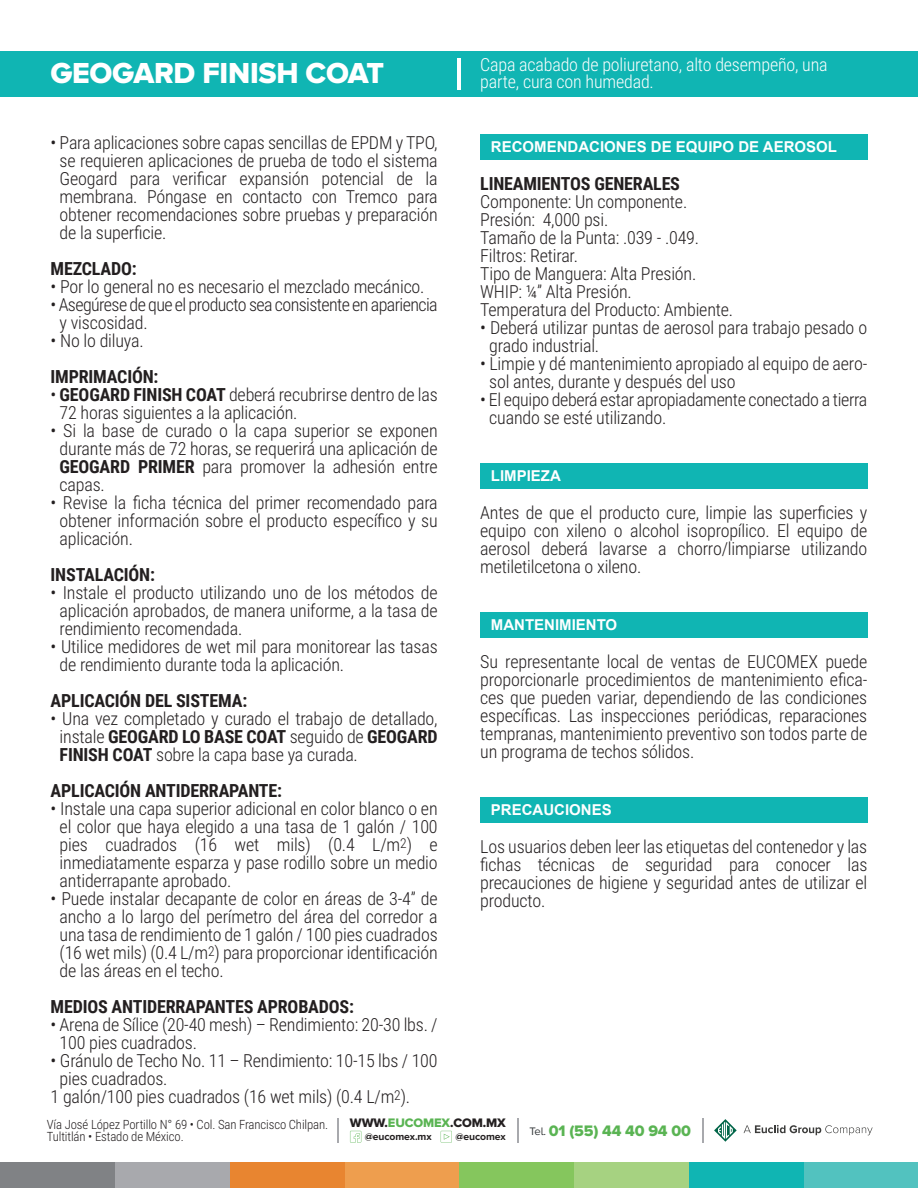
<style>
.page{position:relative;width:918px;height:1188px;background:#fff}
.page>*{position:absolute;margin:0;border:0;box-sizing:border-box;transform-origin:0 0}
.t1{font:30px "Proxima Nova A Extrabld";letter-spacing:-.01em;color:#fff}
.t2{font:300 18px/18px "Roboto Condensed";letter-spacing:-.01em;color:#231f20;text-align:justify}
.t3{font:700 18px "Roboto Condensed";letter-spacing:-.01em;color:#231f20}
.t4{font:300 18px/18px "Roboto Condensed";letter-spacing:-.035em;color:#231f20}
.t5{font:300 18px/16.5px "Roboto Condensed";letter-spacing:-.01em;color:#fff}
.t6{font:15.75px "Proxima Nova A Extrabld";letter-spacing:-.01em;color:#5ab453}
.t7{font:700 15px "Arial";color:#fff}
.t8{font:300 12.75px/12.8px "Roboto Condensed";letter-spacing:-.01em;color:#231f20}
.t9{font:12.75px "Proxima Nova A Extrabld";letter-spacing:-.01em;color:#231f20}
.t10{font:700 10.35px "Proxima Nova A";letter-spacing:-.01em;color:#231f20}
.s1{font-weight:700}
.s2{font-family:"Proxima Nova A";font-size:11.25px;color:#333739}
.s3{color:#5ab453}
</style>
<div class="page">
<div style="left:804px;top:1162px;width:114px;height:26px;background:#52c2bf"></div>
<div style="left:689px;top:1162px;width:115px;height:26px;background:#10b5b3"></div>
<div style="left:574px;top:1162px;width:115px;height:26px;background:#a6d281"></div>
<div style="left:459px;top:1162px;width:115px;height:26px;background:#85c65d"></div>
<div style="left:345px;top:1162px;width:114px;height:26px;background:#ee9e4e"></div>
<div style="left:230px;top:1162px;width:115px;height:26px;background:#e88530"></div>
<div style="left:115px;top:1162px;width:115px;height:26px;background:#a8a9ad"></div>
<div style="left:0;top:1162px;width:115px;height:26px;background:#808285"></div>
<svg style="left:714px;top:1119px;width:23px;height:23px"></svg>
<svg style="left:744px;top:1125px;width:129px;height:10px"></svg>
<svg style="left:441px;top:1131px;width:11px;height:12px"></svg>
<svg style="left:350px;top:1131px;width:11px;height:12px"></svg>
<svg style="left:702px;top:1118px;width:1px;height:25px"></svg>
<svg style="left:517px;top:1118px;width:1px;height:25px"></svg>
<hr style="left:337px;top:1118px;width:2px;height:25px;background:#a8a9ad">
<div style="left:0;top:51px;width:918px;height:45px;background:#10b5b3"></div>
<hr style="left:457px;top:58px;width:4px;height:31px;background:#fff">
<div style="left:480px;top:134px;width:387px;height:26px;background:#10b5b3"></div>
<div style="left:480px;top:463px;width:387px;height:25px;background:#10b5b3"></div>
<div style="left:480px;top:612px;width:387px;height:26px;background:#10b5b3"></div>
<div style="left:480px;top:797px;width:387px;height:26px;background:#10b5b3"></div>
<h1 class="t1" style="left:51px;top:56px;width:335px">GEOGARD FINISH COAT</h1>
<p class="t5" style="left:480px;top:56px;width:349px">Capa acabado de poliuretano, alto desempeño, una parte, cura con humedad.</p>
<p class="t2" style="left:60px;top:132px;width:380px;text-indent:-9px">• Para aplicaciones sobre capas sencillas de EPDM y TPO, se requieren aplicaciones de prueba de todo el sistema Geogard para verificar expansión potencial de la membrana. Póngase en contacto con Tremco para obtener recomendaciones sobre pruebas y preparación de la superficie.</p>
<p class="t3" style="left:51px;top:256px;width:88px">MEZCLADO:</p>
<p class="t2" style="left:51px;top:276px;width:376px">• Por lo general no es necesario el mezclado mecánico.</p>
<p class="t4" style="left:60px;top:294px;width:380px;text-indent:-9px">• Asegúrese de que el producto sea consistente en apariencia y viscosidad.</p>
<p class="t2" style="left:51px;top:330px;width:95px">• No lo diluya.</p>
<p class="t3" style="left:51px;top:364px;width:109px">IMPRIMACIÓN:</p>
<p class="t2" style="left:60px;top:384px;width:380px;text-indent:-9px">• <span class="s1">GEOGARD FINISH COAT</span> deberá recubrirse dentro de las<br>72 horas siguientes a la aplicación.</p>
<p class="t2" style="left:60px;top:420px;width:380px;text-indent:-9px">• Si la base de curado o la capa superior se exponen durante más de 72 horas, se requerirá una aplicación de <span class="s1">GEOGARD PRIMER</span> para promover la adhesión entre capas.</p>
<p class="t2" style="left:60px;top:492px;width:380px;text-indent:-9px">• Revise la ficha técnica del primer recomendado para obtener información sobre el producto específico y su aplicación.</p>
<p class="t3" style="left:51px;top:562px;width:106px">INSTALACIÓN:</p>
<p class="t2" style="left:60px;top:582px;width:380px;text-indent:-9px">• Instale el producto utilizando uno de los métodos de aplicación aprobados, de manera uniforme, a la tasa de rendimiento recomendada.</p>
<p class="t2" style="left:60px;top:636px;width:380px;text-indent:-9px">• Utilice medidores de wet mil para monitorear las tasas de rendimiento durante toda la aplicación.</p>
<p class="t3" style="left:51px;top:688px;width:198px">APLICACIÓN DEL SISTEMA:</p>
<p class="t2" style="left:60px;top:708px;width:380px;text-indent:-9px">• Una vez completado y curado el trabajo de detallado, instale <span class="s1">GEOGARD LO BASE COAT</span> seguido de <span class="s1">GEOGARD FINISH COAT</span> sobre la capa base ya curada.</p>
<p class="t3" style="left:51px;top:778px;width:233px">APLICACIÓN ANTIDERRAPANTE:</p>
<p class="t2" style="left:60px;top:798px;width:380px;text-indent:-9px">• Instale una capa superior adicional en color blanco o en el color que haya elegido a una tasa de 1 galón / 100 pies cuadrados (16 wet mils) (0.4 L/m<sup>2</sup>) e inmediatamente esparza y pase rodillo sobre un medio antiderrapante aprobado.</p>
<p class="t2" style="left:60px;top:888px;width:380px;text-indent:-9px">• Puede instalar decapante de color en áreas de 3-4” de ancho a lo largo del perímetro del área del corredor a una tasa de rendimiento de 1 galón / 100 pies cuadrados (16 wet mils) (0.4 L/m<sup>2</sup>) para proporcionar identificación de las áreas en el techo.</p>
<p class="t3" style="left:51px;top:994px;width:305px">MEDIOS ANTIDERRAPANTES APROBADOS:</p>
<p class="t2" style="left:60px;top:1014px;width:379px;text-indent:-9px">• Arena de Sílice (20-40 mesh) – Rendimiento: 20-30 lbs. /<br>100 pies cuadrados.</p>
<p class="t2" style="left:51px;top:1050px;width:389px">• Gránulo de Techo No. 11 – Rendimiento: 10-15 lbs / 100</p>
<p class="t2" style="left:60px;top:1068px;width:109px">pies cuadrados.</p>
<p class="t2" style="left:51px;top:1086px;width:361px">1 galón/100 pies cuadrados (16 wet mils) (0.4 L/m<sup>2</sup>).</p>
<p class="t8" style="left:47px;top:1117px;width:283px">Vía José López Portillo N° 69 • Col. San Francisco Chilpan.<br>Tultitlán • Estado de México.</p>
<p class="t6" style="left:529px;top:1121px;width:163px"><span class="s2">Tel.</span> 01 (55) 44 40 94 00</p>
<p class="t7" style="left:491px;top:137px;width:348px">RECOMENDACIONES DE EQUIPO DE AEROSOL</p>
<p class="t3" style="left:480px;top:171px;width:201px">LINEAMIENTOS GENERALES</p>
<p class="t2" style="left:480px;top:192px;width:254px;text-align:left">Componente: Un componente.<br>Presión: 4,000 psi.<br>Tamaño de la Punta: .039 - .049.<br>Filtros: Retirar.<br>Tipo de Manguera: Alta Presión.<br>WHIP: ¼” Alta Presión.<br>Temperatura del Producto: Ambiente.</p>
<p class="t2" style="left:489px;top:318px;width:380px;text-indent:-9px">• Deberá utilizar puntas de aerosol para trabajo pesado o grado industrial.</p>
<p class="t2" style="left:489px;top:354px;width:380px;text-indent:-9px">• Limpie y dé mantenimiento apropiado al equipo de aero&shy;sol antes, durante y después del uso</p>
<p class="t2" style="left:489px;top:390px;width:380px;text-indent:-9px">• El equipo deberá estar apropiadamente conectado a tierra cuando se esté utilizando.</p>
<p class="t7" style="left:491px;top:466px;width:72px">LIMPIEZA</p>
<p class="t2" style="left:480px;top:503px;width:389px">Antes de que el producto cure, limpie las superficies y equipo con xileno o alcohol isopropílico. El equipo de aerosol deberá lavarse a chorro/limpiarse utilizando metiletilcetona o xileno.</p>
<p class="t7" style="left:491px;top:615px;width:128px">MANTENIMIENTO</p>
<p class="t2" style="left:480px;top:652px;width:389px">Su representante local de ventas de EUCOMEX puede proporcionarle procedimientos de mantenimiento efica&shy;ces que pueden variar, dependiendo de las condiciones específicas. Las inspecciones periódicas, reparaciones tempranas, mantenimiento preventivo son todos parte de un programa de techos sólidos.</p>
<p class="t7" style="left:491px;top:800px;width:122px">PRECAUCIONES</p>
<p class="t2" style="left:480px;top:837px;width:389px">Los usuarios deben leer las etiquetas del contenedor y las fichas técnicas de seguridad para conocer las precauciones de higiene y seguridad antes de utilizar el producto.</p>
<p class="t9" style="left:350px;top:1115px;width:157px">WWW.<span class="s3">EUCOMEX</span>.COM.MX</p>
<p class="t10" style="left:365px;top:1131px;width:68px">@eucomex.mx</p>
<p class="t10" style="left:456px;top:1131px;width:52px">@eucomex</p>
</div>
